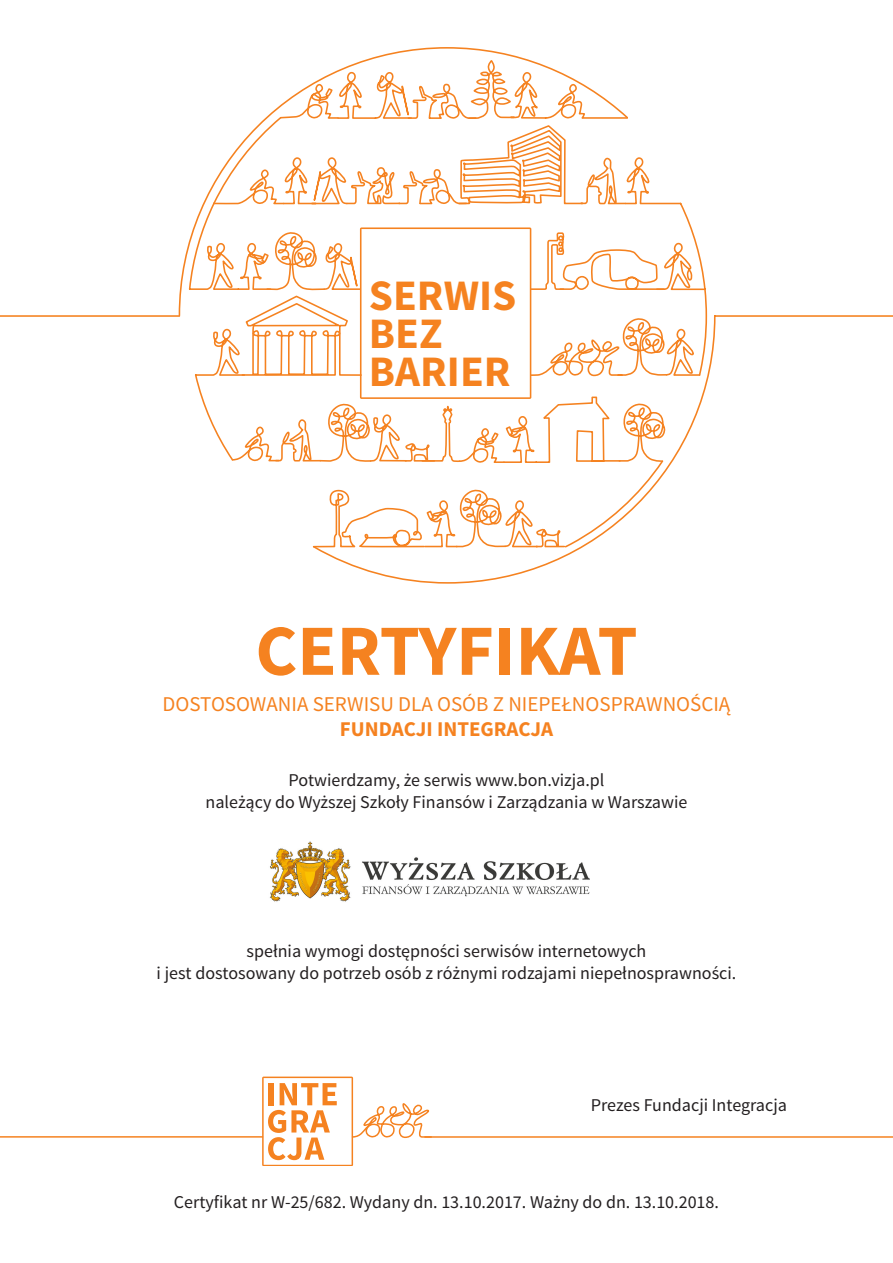
<style>
.page{position:relative;width:893px;height:1263px;background:#fff}
.page>*{position:absolute;margin:0;border:0;box-sizing:border-box;transform-origin:0 0}
.t1{font:700 72px "Source Sans Pro";color:#f58220}
.t2{font:700 43.5px "Source Sans Pro";color:#f58220}
.t3{font:21px "Source Sans Pro";color:#f58220}
.t4{font:700 21px "Source Sans Pro";color:#f58220}
.t5{font:18px "Source Sans Pro";color:#231f20}
</style>
<div class="page">
<svg style="left:178px;top:47px;width:403px;height:414px"></svg>
<svg style="left:241px;top:83px;width:465px;height:501px"></svg>
<svg style="left:262px;top:1076px;width:168px;height:90px"></svg>
<hr style="left:0;top:1136px;width:263px;height:1px;background:#f58220">
<hr style="left:424px;top:1136px;width:469px;height:2px;background:#f58220">
<img style="left:269px;top:841px;width:321px;height:61px">
<p class="t2" style="left:369px;top:267px;width:149px">SERWIS</p>
<p class="t2" style="left:369px;top:306px;width:75px">BEZ</p>
<p class="t2" style="left:369px;top:344px;width:143px">BARIER</p>
<p class="t1" style="left:255px;top:605px;width:384px">CERTYFIKAT</p>
<p class="t3" style="left:163px;top:691px;width:569px">DOSTOSOWANIA SERWISU DLA OSÓB Z NIEPEŁNOSPRAWNOŚCIĄ</p>
<p class="t4" style="left:340px;top:715px;width:215px">FUNDACJI INTEGRACJA</p>
<p class="t5" style="left:288px;top:769px;width:318px">Potwierdzamy, że serwis www.bon.vizja.pl</p>
<p class="t5" style="left:206px;top:791px;width:483px">należący do Wyższej Szkoły Finansów i Zarządzania w Warszawie</p>
<p class="t5" style="left:247px;top:940px;width:401px">spełnia wymogi dostępności serwisów internetowych</p>
<p class="t5" style="left:157px;top:961px;width:581px">i jest dostosowany do potrzeb osób z różnymi rodzajami niepełnosprawności.</p>
<p class="t5" style="left:591px;top:1094px;width:198px">Prezes Fundacji Integracja</p>
<p class="t5" style="left:174px;top:1190px;width:546px">Certyfikat nr W-25/682. Wydany dn. 13.10.2017. Ważny do dn. 13.10.2018.</p>
</div>
